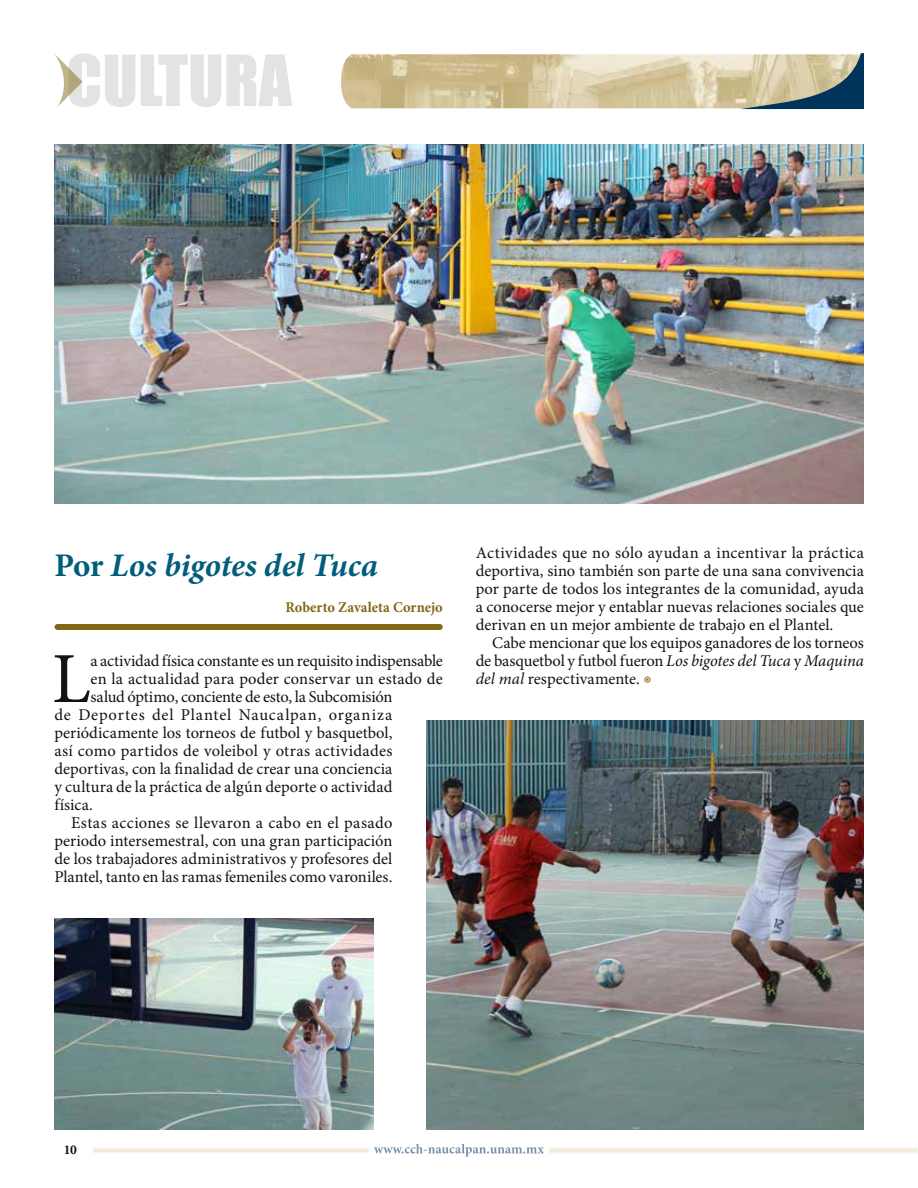
<style>
.page{position:relative;width:918px;height:1188px;background:#fff}
.page>*{position:absolute;margin:0;border:0;box-sizing:border-box;transform-origin:0 0}
.t1{font:71.85px "Minion Pro";color:#121212}
.t2{font:italic 700 33px "Minion Pro";letter-spacing:-.005em;color:#005d7c}
.t3{font:16.5px/18px "Minion Pro";letter-spacing:.005em;color:#121212;text-align:justify}
.t4{font:16.5px "Minion Pro";letter-spacing:-.015em;color:#121212}
.t5{font:16.5px "Minion Pro";letter-spacing:.045em;color:#121212}
.t6{font:16.5px "Minion Pro";letter-spacing:.025em;color:#121212}
.t7{font:700 15px "Minion Pro";letter-spacing:.005em;color:#826816;scale:.96 1}
.t8{font:700 13.5px "Minion Pro";color:#121212}
.s1{font-style:normal}
.s2{font-style:italic}
.s3{font-weight:700;color:#826816}
</style>
<div class="page">
<svg style="left:55px;top:53px;width:237px;height:54px"></svg>
<img style="left:341px;top:54px;width:399px;height:54px">
<img style="left:55px;top:144px;width:809px;height:360px">
<img style="left:55px;top:918px;width:319px;height:212px">
<img style="left:426px;top:720px;width:438px;height:410px">
<div style="left:58px;top:624px;width:382px;height:6px;background:#826816"></div>
<svg style="left:92px;top:1148px;width:278px;height:5px"></svg>
<svg style="left:374px;top:1144px;width:170px;height:12px"></svg>
<svg style="left:740px;top:53px;width:124px;height:56px;background:#9ea394"></svg>
<div style="left:549px;top:1148px;width:369px;height:5px;background:#f2ebd7"></div>
<div style="left:549px;top:1147px;width:369px;height:7px;border:2px solid #fbf9f3"></div>
<h2 class="t2" style="left:55px;top:542px;width:325px"><span class="s1">Por</span> Los bigotes del Tuca</h2>
<p class="t7" style="left:286px;top:597px;width:165px">Roberto Zavaleta Cornejo</p>
<h1 class="t1" style="left:52px;top:631px;width:40px">L</h1>
<p class="t4" style="left:91px;top:650px;width:354px">a actividad física constante es un requisito indispensable</p>
<p class="t3" style="left:91px;top:670px;width:354px">en la actualidad para poder conservar un estado de</p>
<p class="t4" style="left:91px;top:686px;width:303px">salud óptimo, conciente de esto, la Subcomisión</p>
<p class="t5" style="left:55px;top:704px;width:339px">de Deportes del Plantel Naucalpan, organiza</p>
<p class="t3" style="left:55px;top:724px;width:339px">periódicamente los torneos de futbol y basquetbol,</p>
<p class="t3" style="left:55px;top:742px;width:339px">así como partidos de voleibol y otras actividades</p>
<p class="t3" style="left:55px;top:760px;width:339px">deportivas, con la finalidad de crear una conciencia</p>
<p class="t3" style="left:55px;top:778px;width:339px">y cultura de la práctica de algún deporte o actividad</p>
<p class="t3" style="left:55px;top:796px;width:40px">física.</p>
<p class="t6" style="left:71px;top:812px;width:323px">Estas acciones se llevaron a cabo en el pasado</p>
<p class="t3" style="left:55px;top:832px;width:339px">periodo intersemestral, con una gran participación</p>
<p class="t3" style="left:55px;top:850px;width:339px">de los trabajadores administrativos y profesores del</p>
<p class="t3" style="left:55px;top:868px;width:339px">Plantel, tanto en las ramas femeniles como varoniles.</p>
<p class="t3" style="left:476px;top:544px;width:390px">Actividades que no sólo ayudan a incentivar la práctica deportiva, sino también son parte de una sana convivencia por parte de todos los integrantes de la comunidad, ayuda a conocerse mejor y entablar nuevas relaciones sociales que derivan en un mejor ambiente de trabajo en el Plantel.</p>
<p class="t3" style="left:476px;top:634px;width:390px;text-indent:16px">Cabe mencionar que los equipos ganadores de los torneos de basquetbol y futbol fueron <span class="s2">Los bigotes del Tuca</span> y <span class="s2">Maquina del mal</span> respectivamente. <span class="s3">◉</span></p>
<p class="t8" style="left:64px;top:1140px;width:15px">10</p>
</div>
